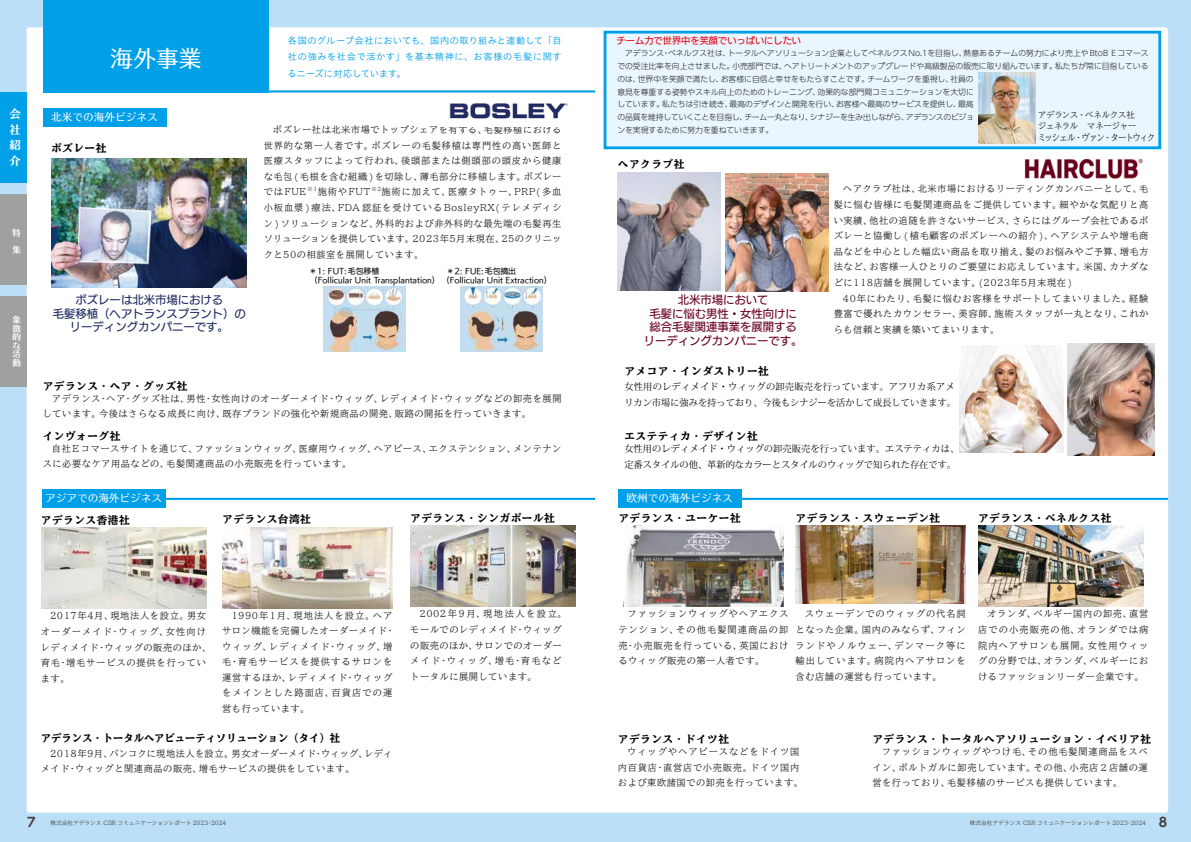
<style>
.page{position:relative;width:1191px;height:842px;background:#bbdff6}
.page>*{position:absolute;margin:0;border:0;box-sizing:border-box;transform-origin:0 0}
.t1{font:22.7px "UD Typos 510 Std";color:#fff}
.t2{font:700 12.8px "UD Shin Go Pr 6 N De";color:#3e3a39}
.t3{font:11.3px/13.5px "UD Kakugo Large Pr 6 N M";color:#69001f;text-align:center}
.t4{font:11.3px/13.5px "UD Kakugo Large Pr 6 N M";color:#1f2b61;text-align:center}
.t5{font:11.3px/15.4px "UD Typos 515 Std";color:#fff;text-align:justify}
.t6{font:800 10.6px "TBUD Min Std";letter-spacing:.05em;color:#000}
.t7{font:10.6px "UD Typos 510 Std";color:#fff}
.t8{font:800 10.6px "TBUD Min Std";color:#000}
.t9{font:500 9.2px/15.6px "TBUD Min Std";letter-spacing:.06em;color:#1f1e1d;text-align:justify}
.t10{font:9.2px/16.1px "Koz Min Pr 6 N";color:#000}
.t11{font:500 9.2px/15.6px "TBUD Min Std";letter-spacing:.11em;color:#1f1e1d}
.t12{font:9.2px/16.1px "Hiragino UD Sans Std N W3";letter-spacing:.055em;color:#00a0e9}
.t13{font:500 9.2px/15.6px "TBUD Min Std";letter-spacing:.085em;color:#1f1e1d}
.t14{font:9.2px "UD Kakugo Large Pr 6 N M";color:#e60012}
.t15{font:500 9.2px "TBUD Min Std";letter-spacing:-.12em;color:#1f1e1d;scale:.9 1}
.t16{font:9.2px "Hiragino UD Sans Std N W3";color:#00a0e9}
.t17{font:500 8.5px/11.3px "TBUD Min Std";letter-spacing:-.05em;color:#1f1e1d}
.t18{font:8.5px/8.5px "UD Typos 515 Std";color:#fff}
.t19{font:300 7.8px/12.8px "UD Shin Go Pr 6 N";color:#1f1e1d;text-align:right}
.t20{font:7.8px/8.5px "UD Kakugo Large Pr 6 N M";color:#000}
.t21{font:500 5.7px "TBUD Min Std";color:#3e3a39}
.t22{font:500 5.4px "TBUD Min Std";color:#1f1e1d}
</style>
<div class="page">
<div style="left:27px;top:27px;width:1141px;height:786px;background:#fff"></div>
<div style="left:0;top:93px;width:27px;height:90px;background:#00a0e9"></div>
<div style="left:0;top:195px;width:27px;height:90px;background:#9fa0a0"></div>
<div style="left:0;top:296px;width:27px;height:91px;background:#9fa0a0"></div>
<img style="left:324px;top:287px;width:81px;height:64px">
<img style="left:461px;top:287px;width:82px;height:65px">
<hr style="left:269px;top:90px;width:325px;height:3px;background:#00a0e9">
<div style="left:43px;top:0;width:226px;height:93px;background:#00a0e9"></div>
<img style="left:442px;top:95px;width:130px;height:31px">
<img style="left:52px;top:158px;width:195px;height:129px">
<hr style="left:164px;top:498px;width:431px;height:2px;background:#00a0e9">
<img style="left:410px;top:526px;width:166px;height:80px">
<div style="left:43px;top:108px;width:123px;height:19px;background:#00a0e9"></div>
<div style="left:42px;top:489px;width:123px;height:19px;background:#00a0e9"></div>
<img style="left:1018px;top:158px;width:130px;height:27px">
<img style="left:618px;top:173px;width:102px;height:117px">
<img style="left:725px;top:174px;width:103px;height:117px">
<img style="left:959px;top:346px;width:104px;height:107px">
<img style="left:1067px;top:344px;width:87px;height:112px">
<hr style="left:741px;top:498px;width:427px;height:2px;background:#00a0e9">
<img style="left:978px;top:526px;width:165px;height:80px">
<img style="left:623px;top:526px;width:160px;height:80px">
<img style="left:795px;top:526px;width:170px;height:78px">
<div style="left:618px;top:489px;width:123px;height:19px;background:#00a0e9"></div>
<img style="left:41px;top:528px;width:165px;height:80px">
<div style="left:603px;top:31px;width:558px;height:118px;background:#eaf6fd;border:3px solid #00a0e9"></div>
<img style="left:978px;top:72px;width:57px;height:71px">
<img style="left:223px;top:528px;width:169px;height:80px">
<p class="t5" style="left:10px;top:106px;width:13px">会社紹介</p>
<p class="t18" style="left:12px;top:224px;width:10px;line-height:17px">特集</p>
<p class="t18" style="left:12px;top:315px;width:10px;text-align:justify">象徴的な活動</p>
<h1 class="t1" style="left:110px;top:39px;width:93px">海外事業</h1>
<p class="t7" style="left:51px;top:108px;width:108px">北米での海外ビジネス</p>
<p class="t6" style="left:51px;top:140px;width:57px">ボズレー社</p>
<p class="t4" style="left:53px;top:294px;width:194px">ボズレーは北米市場における<br>毛髪移植（ヘアトランスプラント）のリーディングカンパニーです。</p>
<p class="t12" style="left:288px;top:32px;width:275px">各国のグループ会社においても、国内の取り組みと連動して「自社の強みを社会で活かす」を基本精神に、お客様の毛髪に関す</p>
<p class="t16" style="left:287px;top:66px;width:120px">るニーズに対応しています。</p>
<p class="t9" style="left:264px;top:121px;width:299px;text-indent:9px">ボズレー社は北米市場でトップシェアを有する、毛髪移植における世界的な第一人者です。ボズレーの毛髪移植は専門性の高い医師と医療スタッフによって行われ、後頭部または側頭部の頭皮から健康な毛包 ( 毛根を含む組織 ) を切除し、薄毛部分に移植します。ボズレーでは FUE</p>
<p class="t22" style="left:308px;top:185px;width:11px">※1</p>
<p class="t9" style="left:318px;top:184px;width:54px">施術や FUT</p>
<p class="t22" style="left:371px;top:185px;width:11px">※2</p>
<p class="t9" style="left:264px;top:184px;width:299px;text-indent:118px">施術に加えて、医療タトゥー、PRP( 多血小板血漿 ) 療法、FDA 認証を受けている BosleyRX( テレメディシン ) ソリューションなど、外科的および非外科的な最先端の毛髪再生ソリューションを提供しています。2023年5月末現在、25のクリニックと50の相談室を展開しています。</p>
<p class="t20" style="left:315px;top:267px;width:122px;text-indent:-5px">＊1: FUT:毛包移植<br>(Follicular Unit Transplantation)</p>
<p class="t20" style="left:446px;top:267px;width:102px">＊2: FUE:毛包摘出(Follicular Unit Extraction)</p>
<p class="t6" style="left:43px;top:377px;width:146px">アデランス・ヘア・グッズ社</p>
<p class="t9" style="left:43px;top:390px;width:520px;text-indent:9px">アデランス・ヘア・グッズ社は、男性・女性向けのオーダーメイド・ウィッグ、レディメイド・ウィッグなどの卸売を展開しています。今後はさらなる成長に向け、既存ブランドの強化や新規商品の開発、販路の開拓を行っていきます。</p>
<p class="t6" style="left:43px;top:427px;width:79px">インヴォーグ社</p>
<p class="t9" style="left:43px;top:440px;width:520px;text-indent:9px">自社 E コマースサイトを通じて、ファッションウィッグ、医療用ウィッグ、ヘアピース、エクステンション、メンテナンスに必要なケア用品などの、毛髪関連商品の小売販売を行っています。</p>
<p class="t7" style="left:45px;top:489px;width:118px">アジアでの海外ビジネス</p>
<p class="t6" style="left:41px;top:512px;width:90px">アデランス香港社</p>
<p class="t6" style="left:222px;top:511px;width:90px">アデランス台湾社</p>
<p class="t6" style="left:410px;top:510px;width:146px">アデランス・シンガポール社</p>
<p class="t9" style="left:41px;top:608px;width:172px;text-align:left;text-indent:9px">2017年4月、現地法人を設立。男女オーダーメイド・ウィッグ、女性向けレディメイド・ウィッグの販売のほか、育毛・増毛サービスの提供を行っています。</p>
<p class="t11" style="left:222px;top:607px;width:174px;text-indent:9px">1990年1月、現地法人を設立。ヘアサロン機能を完備したオーダーメイド・ウィッグ、レディメイド・ウィッグ、増毛・育毛サービスを提供するサロンを運営するほか、レディメイド・ウィッグをメインとした路面店、百貨店での運営も行っています。</p>
<p class="t8" style="left:41px;top:730px;width:301px">アデランス・トータルヘアビューティソリューション（タイ）社</p>
<p class="t9" style="left:41px;top:745px;width:353px;text-indent:9px">2018年9月、バンコクに現地法人を設立。男女オーダーメイド・ウィッグ、レディメイド・ウィッグと関連商品の販売、増毛サービスの提供をしています。</p>
<p class="t9" style="left:410px;top:606px;width:158px;text-align:left;text-indent:9px">2002年9月、現地法人を設立。モールでのレディメイド・ウィッグの販売のほか、サロンでのオーダーメイド・ウィッグ、増毛・育毛などトータルに展開しています。</p>
<p class="t14" style="left:617px;top:36px;width:186px">チーム力で世界中を笑顔でいっぱいにしたい</p>
<p class="t19" style="left:617px;top:47px;width:533px">アデランス・ベネルクス社は、トータルヘアソリューション企業としてベネルクスNo.1を目指し、熱意あるチームの努力により売上やBtoB Eコマースでの受注比率を向上させました。小売部門では、ヘアトリートメントのアップグレードや高級製品の販売に取り組んでいます。私たちが常に目指している</p>
<p class="t19" style="left:617px;top:72px;width:358px;text-align:justify">のは、世界中を笑顔で満たし、お客様に自信と幸せをもたらすことです。チームワークを重視し、社員の意見を尊重する姿勢やスキル向上のためのトレーニング、効果的な部門間コミュニケーションを大切にしています。私たちは引き続き、最高のデザインと開発を行い、お客様へ最高のサービスを提供し、最高の品質を維持していくことを目指し、チーム一丸となり、シナジーを生み出しながら、アデランスのビジョンを実現するために努力を重ねていきます。</p>
<p class="t6" style="left:618px;top:155px;width:68px">ヘアクラブ社</p>
<p class="t17" style="left:1038px;top:109px;width:100px">アデランス・ベネルクス社ジェネラル　マネージャー</p>
<p class="t15" style="left:1037px;top:131px;width:132px">ミッシェル・ヴァン・タートウィク</p>
<p class="t3" style="left:643px;top:293px;width:160px">北米市場において<br>毛髪に悩む男性・女性向けに総合毛髪関連事業を展開するリーディングカンパニーです。</p>
<p class="t6" style="left:624px;top:362px;width:146px">アメコア・インダストリー社</p>
<p class="t9" style="left:833px;top:181px;width:316px;text-indent:9px">ヘアクラブ社は、北米市場におけるリーディングカンパニーとして、毛髪に悩む皆様に毛髪関連商品をご提供しています。細やかな気配りと高い実績、他社の追随を許さないサービス、さらにはグループ会社であるボズレーと協働し ( 植毛顧客のボズレーへの紹介 )、ヘアシステムや増毛商品などを中心とした幅広い商品を取り揃え、髪のお悩みやご予算、増毛方法など、お客様一人ひとりのご要望にお応えしています。米国、カナダなどに118店舗を展開しています。(2023年5月末現在 )</p>
<p class="t9" style="left:833px;top:290px;width:316px;text-indent:9px">40年にわたり、毛髪に悩むお客様をサポートしてまいりました。経験豊富で優れたカウンセラー、美容師、施術スタッフが一丸となり、これからも信頼と実績を築いてまいります。</p>
<p class="t10" style="left:624px;top:379px;width:333px">女性用のレディメイド・ウィッグの卸売販売を行っています。アフリカ系アメリカン市場に強みを持っており、今後もシナジーを活かして成長していきます。</p>
<p class="t6" style="left:624px;top:427px;width:135px">エステティカ・デザイン社</p>
<p class="t10" style="left:624px;top:440px;width:336px">女性用のレディメイド・ウィッグの卸売販売を行っています。エステティカは、定番スタイルの他、革新的なカラーとスタイルのウィッグで知られた存在です。</p>
<p class="t7" style="left:626px;top:489px;width:108px">欧州での海外ビジネス</p>
<p class="t6" style="left:618px;top:510px;width:124px">アデランス・ユーケー社</p>
<p class="t6" style="left:795px;top:510px;width:146px">アデランス・スウェーデン社</p>
<p class="t6" style="left:978px;top:510px;width:135px">アデランス・ベネルクス社</p>
<p class="t9" style="left:795px;top:606px;width:172px;text-indent:9px">スウェーデンでのウィッグの代名詞となった企業。国内のみならず、フィンランドやノルウェー、デンマーク等に輸出しています。病院内ヘアサロンを含む店舗の運営も行っています。</p>
<p class="t9" style="left:618px;top:606px;width:172px;text-indent:9px">ファッションウィッグやヘアエクステンション、その他毛髪関連商品の卸売・小売販売を行っている、英国におけるウィッグ販売の第一人者です。</p>
<p class="t9" style="left:978px;top:606px;width:172px;text-indent:9px">オランダ、ベルギー国内の卸売、直営店での小売販売の他、オランダでは病院内ヘアサロンも展開。女性用ウィッグの分野では、オランダ、ベルギーにおけるファッションリーダー企業です。</p>
<p class="t6" style="left:618px;top:731px;width:113px">アデランス・ドイツ社</p>
<p class="t13" style="left:618px;top:743px;width:186px;text-indent:9px">ウィッグやヘアピースなどをドイツ国内百貨店・直営店で小売販売。ドイツ国内および東欧諸国での卸売を行っています。</p>
<p class="t6" style="left:872px;top:731px;width:280px">アデランス・トータルヘアソリューション・イベリア社</p>
<p class="t9" style="left:872px;top:743px;width:277px;text-indent:9px">ファッションウィッグやつけ毛、その他毛髪関連商品をスペイン、ポルトガルに卸売しています。その他、小売店２店舗の運営を行っており、毛髪移植のサービスも提供しています。</p>
<h2 class="t2" style="left:27px;top:811px;width:10px">7</h2>
<p class="t21" style="left:50px;top:818px;width:178px">株式会社アデランス CSR コミュニケーションレポート 2023-2024</p>
<p class="t21" style="left:970px;top:818px;width:178px">株式会社アデランス CSR コミュニケーションレポート 2023-2024</p>
<h2 class="t2" style="left:1158px;top:811px;width:10px">8</h2>
</div>
